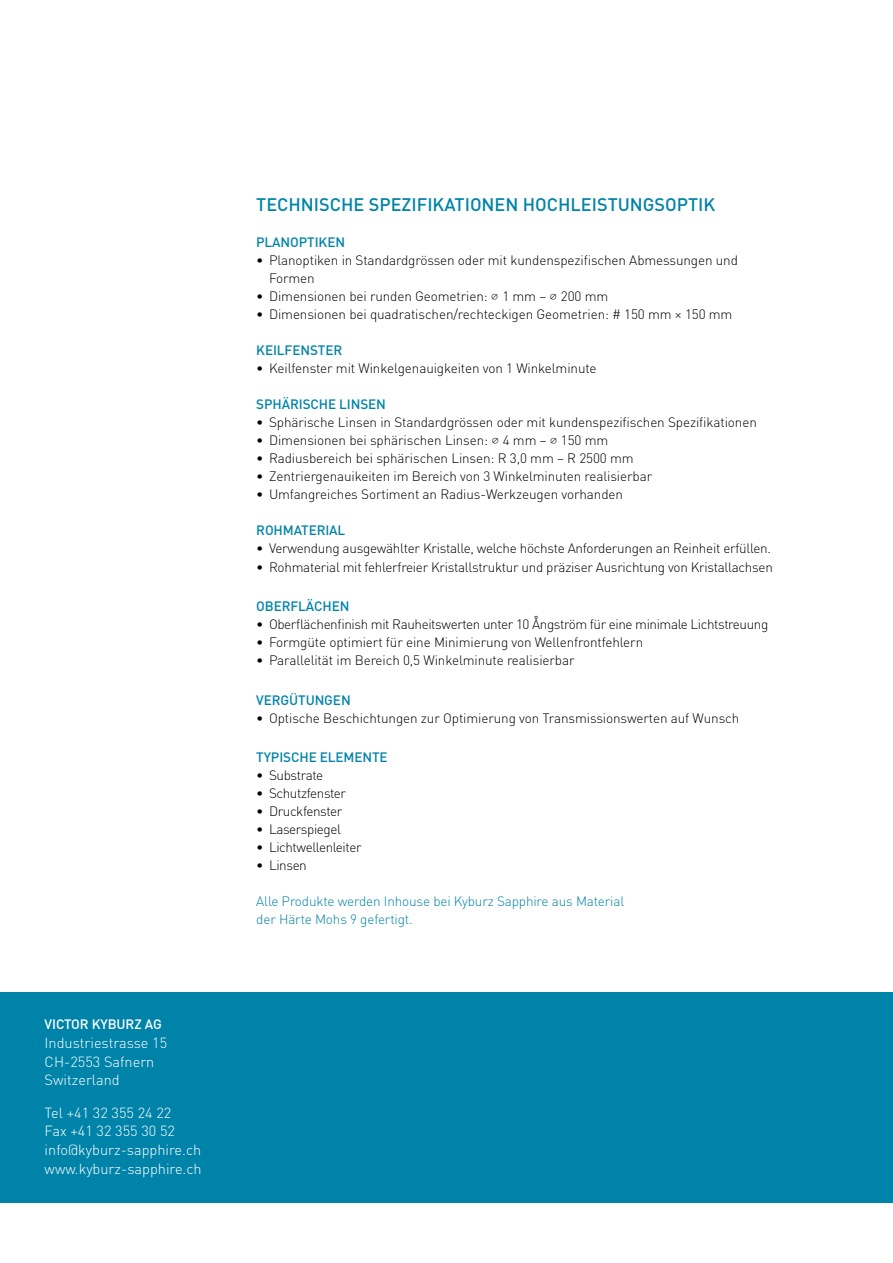
<style>
.page{position:relative;width:893px;height:1263px;background:#fff}
.page>*{position:absolute;margin:0;border:0;box-sizing:border-box;transform-origin:0 0}
.t1{font:500 18px "DIN";color:#0083a9}
.t2{font:300 14.55px/18.8px "DIN";color:#fff}
.t3{font:300 13.5px/18px "DIN";letter-spacing:-.01em;color:#000}
.t4{font:300 13.5px "DIN";letter-spacing:-.03em;color:#000}
.t5{font:500 13.5px "DIN";letter-spacing:-.01em;color:#0083a9}
.t6{font:300 13.5px/18px "DIN";letter-spacing:-.01em;color:#0083a9}
.t7{font:500 13.5px "DIN";letter-spacing:-.01em;color:#fff}
.s1{font-family:"Rawengulk";font-weight:400}
</style>
<div class="page">
<div style="left:0;top:992px;width:893px;height:210px;background:#0083a9"></div>
<p class="t7" style="left:45px;top:1017px;width:119px">VICTOR KYBURZ AG</p>
<p class="t2" style="left:45px;top:1034px;width:124px">Industriestrasse 15<br>CH-2553 Safnern<br>Switzerland</p>
<p class="t2" style="left:45px;top:1104px;width:159px">Tel +41 32 355 24 22<br>Fax +41 32 355 30 52 info@kyburz-sapphire.ch www.kyburz-sapphire.ch</p>
<h1 class="t1" style="left:256px;top:195px;width:461px">TECHNISCHE SPEZIFIKATIONEN HOCHLEISTUNGSOPTIK</h1>
<p class="t5" style="left:256px;top:235px;width:90px">PLANOPTIKEN</p>
<p class="t3" style="left:269px;top:252px;width:470px;text-indent:-13px">• Planoptiken in Standardgrössen oder mit kundenspezifischen Abmessungen und<br>Formen</p>
<p class="t3" style="left:256px;top:288px;width:353px">• Dimensionen bei runden Geometrien: <span class="s1">⌀</span> 1 mm – <span class="s1">⌀</span> 200 mm</p>
<p class="t3" style="left:256px;top:306px;width:478px">• Dimensionen bei quadratischen/rechteckigen Geometrien: # 150 mm × 150 mm</p>
<p class="t5" style="left:256px;top:343px;width:87px">KEILFENSTER</p>
<p class="t3" style="left:256px;top:360px;width:342px">• Keilfenster mit Winkelgenauigkeiten von 1 Winkelminute</p>
<p class="t5" style="left:256px;top:397px;width:131px">SPHÄRISCHE LINSEN</p>
<p class="t3" style="left:256px;top:414px;width:502px">• Sphärische Linsen in Standardgrössen oder mit kundenspezifischen Spezifikationen</p>
<p class="t3" style="left:256px;top:432px;width:354px">• Dimensionen bei sphärischen Linsen: <span class="s1">⌀</span> 4 mm – <span class="s1">⌀</span> 150 mm</p>
<p class="t3" style="left:256px;top:450px;width:379px">• Radiusbereich bei sphärischen Linsen: R 3,0 mm – R 2500 mm</p>
<p class="t3" style="left:256px;top:468px;width:397px">• Zentriergenauikeiten im Bereich von 3 Winkelminuten realisierbar</p>
<p class="t3" style="left:256px;top:486px;width:368px">• Umfangreiches Sortiment an Radius-Werkzeugen vorhanden</p>
<p class="t5" style="left:256px;top:523px;width:91px">ROHMATERIAL</p>
<p class="t3" style="left:256px;top:540px;width:516px">• Verwendung ausgewählter Kristalle, welche höchste Anforderungen an Reinheit erfüllen.</p>
<p class="t3" style="left:256px;top:559px;width:518px">• Rohmaterial mit fehlerfreier Kristallstruktur und präziser Ausrichtung von Kristallachsen</p>
<p class="t5" style="left:256px;top:599px;width:95px">OBERFLÄCHEN</p>
<p class="t4" style="left:256px;top:619px;width:513px">• Oberflächenfinish mit Rauheitswerten unter 10 Ångström für eine minimale Lichtstreuung</p>
<p class="t3" style="left:256px;top:634px;width:388px">• Formgüte optimiert für eine Minimierung von Wellenfrontfehlern</p>
<p class="t3" style="left:256px;top:652px;width:320px">• Parallelität im Bereich 0,5 Winkelminute realisierbar</p>
<p class="t5" style="left:256px;top:693px;width:96px">VERGÜTUNGEN</p>
<p class="t3" style="left:256px;top:710px;width:485px">• Optische Beschichtungen zur Optimierung von Transmissionswerten auf Wunsch</p>
<p class="t5" style="left:256px;top:750px;width:133px">TYPISCHE ELEMENTE</p>
<p class="t4" style="left:256px;top:770px;width:68px">• Substrate</p>
<p class="t4" style="left:256px;top:788px;width:91px">• Schutzfenster</p>
<p class="t4" style="left:256px;top:806px;width:88px">• Druckfenster</p>
<p class="t4" style="left:256px;top:824px;width:86px">• Laserspiegel</p>
<p class="t4" style="left:256px;top:842px;width:107px">• Lichtwellenleiter</p>
<p class="t3" style="left:256px;top:858px;width:52px">• Linsen</p>
<p class="t6" style="left:256px;top:894px;width:369px">Alle Produkte werden Inhouse bei Kyburz Sapphire aus Material der Härte Mohs 9 gefertigt.</p>
</div>
